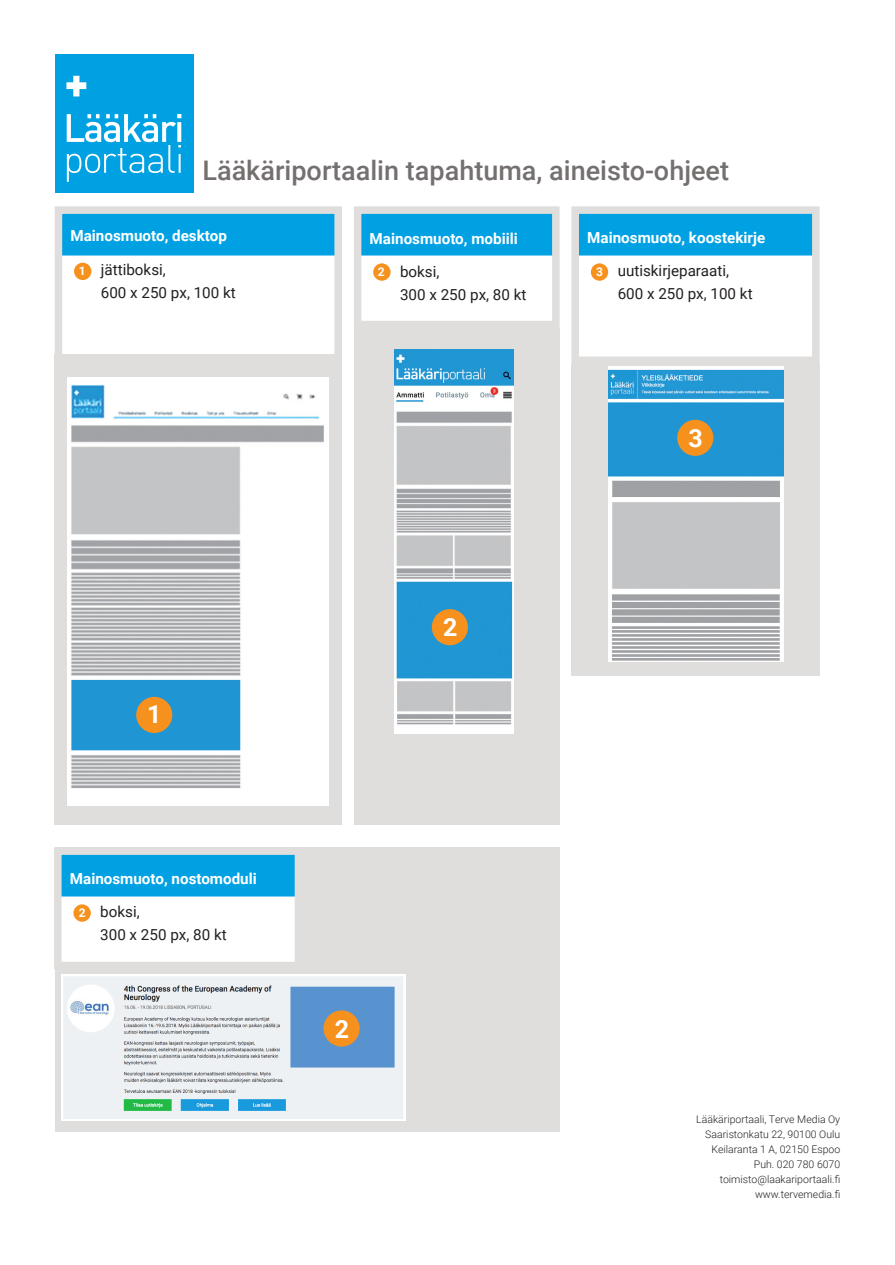
<style>
.page{position:relative;width:895px;height:1265px;background:#fff}
.page>*{position:absolute;margin:0;border:0;box-sizing:border-box;transform-origin:0 0}
.sivunotsikkoylös{font:500 27px "Roboto";color:#74706f}
.t1{font:700 24.9px "Roboto";color:#fff}
.leipis{font:15.15px/23.7px "Roboto";color:#231f20}
.luettelon_otsikko{font:700 15.15px "Roboto";color:#fff}
.t2{font:700 12px "Roboto";color:#fff}
.t3{font:300 10.5px "Roboto";color:#231f20}
</style>
<div class="page">
<div style="left:55px;top:847px;width:504px;height:284px;background:#e0dedc"></div>
<div style="left:55px;top:354px;width:287px;height:470px;background:#e0dedc"></div>
<div style="left:55px;top:54px;width:138px;height:138px;background:#00a1e3"></div>
<svg style="left:67px;top:114px;width:114px;height:68px"></svg>
<svg style="left:66px;top:76px;width:20px;height:20px"></svg>
<div style="left:64px;top:215px;width:269px;height:40px;background:#00a1e3"></div>
<div style="left:55px;top:206px;width:287px;height:156px;border:8px solid #e0dedc"></div>
<div style="left:74px;top:262px;width:17px;height:18px;background:#f6911e;border-radius:50%"></div>
<img style="left:68px;top:377px;width:261px;height:428px">
<div style="left:363px;top:215px;width:187px;height:40px;background:#00a1e3"></div>
<div style="left:354px;top:206px;width:205px;height:122px;border:8px solid #e0dedc"></div>
<div style="left:373px;top:263px;width:17px;height:18px;background:#f6911e;border-radius:50%"></div>
<div style="left:354px;top:328px;width:205px;height:496px;background:#e0dedc"></div>
<img style="left:394px;top:349px;width:119px;height:383px">
<div style="left:580px;top:215px;width:230px;height:40px;background:#00a1e3"></div>
<div style="left:571px;top:206px;width:248px;height:158px;border:8px solid #e0dedc"></div>
<div style="left:590px;top:263px;width:18px;height:18px;background:#f6911e;border-radius:50%"></div>
<div style="left:571px;top:364px;width:248px;height:311px;background:#e0dedc"></div>
<img style="left:608px;top:367px;width:174px;height:294px">
<div style="left:136px;top:696px;width:36px;height:36px;background:#f6911e;border-radius:50%"></div>
<div style="left:431px;top:609px;width:37px;height:36px;background:#f6911e;border-radius:50%"></div>
<div style="left:677px;top:419px;width:36px;height:37px;background:#f6911e;border-radius:50%"></div>
<img style="left:61px;top:974px;width:344px;height:146px">
<div style="left:58px;top:851px;width:240px;height:114px;background:#fff"></div>
<div style="left:63px;top:856px;width:230px;height:40px;background:#00a1e3"></div>
<div style="left:54px;top:847px;width:248px;height:122px;border:8px solid #e0dedc"></div>
<div style="left:73px;top:904px;width:18px;height:17px;background:#f6911e;border-radius:50%"></div>
<div style="left:323px;top:1010px;width:36px;height:36px;background:#f6911e;border-radius:50%"></div>
<p class="sivunotsikkoylös" style="left:202px;top:151px;width:528px">Lääkäriportaalin tapahtuma, aineisto-ohjeet</p>
<p class="luettelon_otsikko" style="left:70px;top:225px;width:158px">Mainosmuoto, desktop</p>
<p class="leipis" style="left:101px;top:257px;width:136px">jättiboksi,<br>600 x 250 px, 100 kt</p>
<p class="t2" style="left:79px;top:262px;width:8px">1</p>
<p class="t1" style="left:147px;top:696px;width:16px">1</p>
<p class="luettelon_otsikko" style="left:70px;top:867px;width:188px">Mainosmuoto, nostomoduli</p>
<p class="leipis" style="left:100px;top:898px;width:128px">boksi,<br>300 x 250 px, 80 kt</p>
<p class="t2" style="left:79px;top:904px;width:8px">2</p>
<p class="luettelon_otsikko" style="left:587px;top:226px;width:179px">Mainosmuoto, koostekirje</p>
<p class="leipis" style="left:617px;top:258px;width:136px">uutiskirjeparaati,<br>600 x 250 px, 100 kt</p>
<p class="luettelon_otsikko" style="left:369px;top:227px;width:150px">Mainosmuoto, mobiili</p>
<p class="leipis" style="left:400px;top:259px;width:128px">boksi,<br>300 x 250 px, 80 kt</p>
<p class="t2" style="left:378px;top:263px;width:8px">2</p>
<p class="t2" style="left:596px;top:264px;width:8px">3</p>
<p class="t1" style="left:443px;top:610px;width:16px">2</p>
<p class="t1" style="left:688px;top:420px;width:16px">3</p>
<p class="t1" style="left:334px;top:1011px;width:16px">2</p>
<p class="t3" style="left:696px;top:1111px;width:145px">Lääkäriportaali, Terve Media Oy</p>
<p class="t3" style="left:705px;top:1126px;width:136px">Saaristonkatu 22, 90100 Oulu</p>
<p class="t3" style="left:711px;top:1141px;width:130px">Keilaranta 1 A, 02150 Espoo</p>
<p class="t3" style="left:753px;top:1156px;width:88px">Puh. 020 780 6070</p>
<p class="t3" style="left:719px;top:1171px;width:122px">toimisto@laakariportaali.fi</p>
<p class="t3" style="left:754px;top:1186px;width:87px">www.tervemedia.fi</p>
</div>
